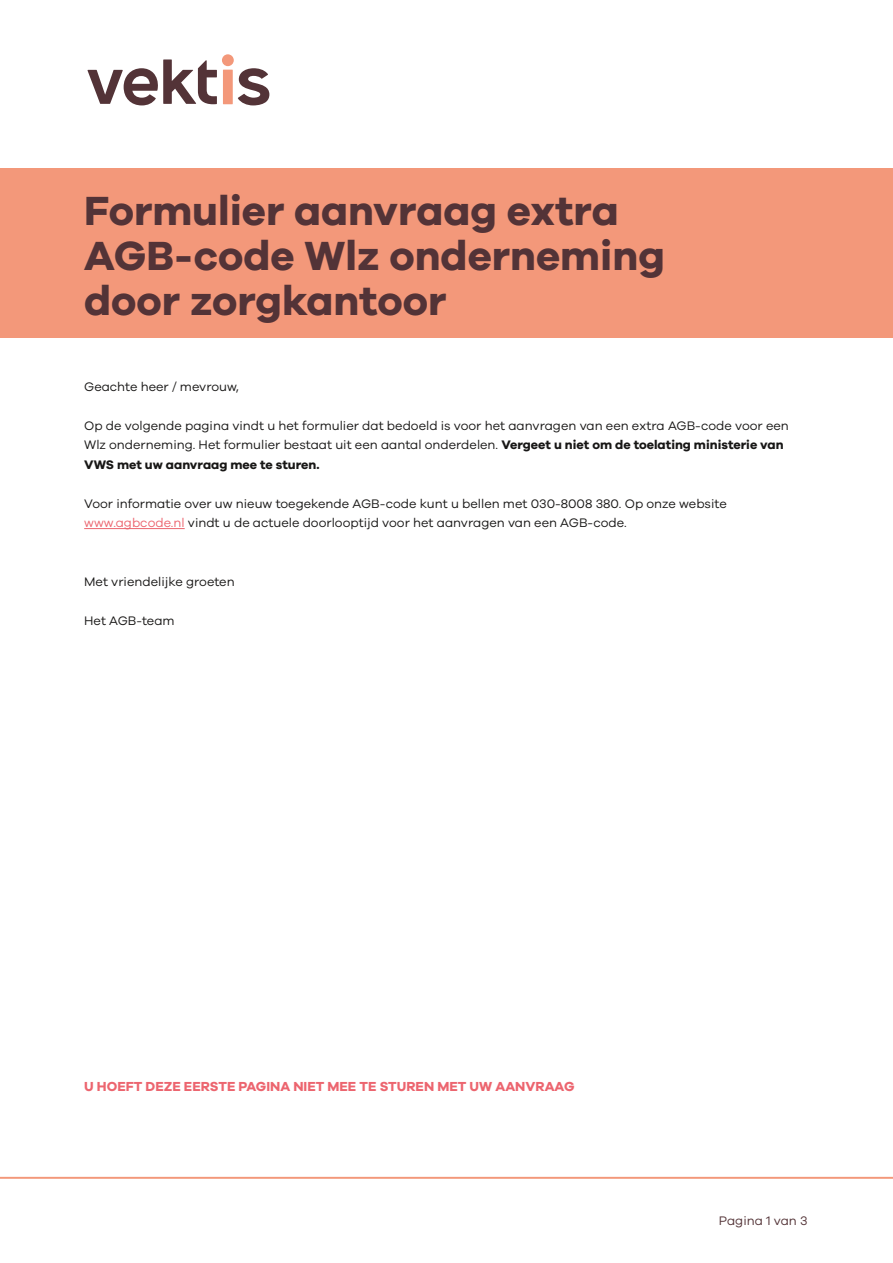
<style>
.page{position:relative;width:893px;height:1263px;background:#fff}
.page>*{position:absolute;margin:0;border:0;box-sizing:border-box;transform-origin:0 0}
.t1{font:700 42px/45px "Galano Grotesque";color:#533337}
.t2{font:700 13.5px "Galano Grotesque";color:#ec656f}
.t3{font:12.75px/19.5px "Galano Grotesque";color:#181716}
.t4{font:12.75px "Galano Grotesque";color:#533337}
.s1{font-weight:700}
.s2{color:#ec656f}
</style>
<div class="page">
<hr style="left:0;top:1177px;width:893px;height:2px;background:#f3987a">
<div style="left:223px;top:70px;width:10px;height:34px;background:#f3987a"></div>
<div style="left:222px;top:54px;width:12px;height:12px;background:#f3987a;border-radius:50%"></div>
<svg style="left:238px;top:68px;width:31px;height:37px"></svg>
<svg style="left:87px;top:59px;width:130px;height:46px"></svg>
<div style="left:0;top:168px;width:893px;height:170px;background:#f3987a"></div>
<hr style="left:84px;top:528px;width:101px;height:1px;background:#ec656f">
<h1 class="t1" style="left:84px;top:187px;width:582px">Formulier aanvraag extra<br>AGB-code Wlz onderneming door zorgkantoor</h1>
<p class="t3" style="left:84px;top:376px;width:156px">Geachte heer / mevrouw,</p>
<p class="t3" style="left:84px;top:415px;width:706px">Op de volgende pagina vindt u het formulier dat bedoeld is voor het aanvragen van een extra AGB-code voor een<br>Wlz onderneming. Het formulier bestaat uit een aantal onderdelen. <span class="s1">Vergeet u niet om de toelating ministerie van<br>VWS met uw aanvraag mee te sturen.</span></p>
<p class="t3" style="left:84px;top:493px;width:644px">Voor informatie over uw nieuw toegekende AGB-code kunt u bellen met 030-8008 380. Op onze website <span class="s2">www.agbcode.nl</span> vindt u de actuele doorlooptijd voor het aanvragen van een AGB-code.</p>
<p class="t3" style="left:84px;top:571px;width:152px">Met vriendelijke groeten</p>
<p class="t3" style="left:84px;top:610px;width:92px">Het AGB-team</p>
<p class="t2" style="left:84px;top:1078px;width:492px">U HOEFT DEZE EERSTE PAGINA NIET MEE TE STUREN MET UW AANVRAAG</p>
<p class="t4" style="left:719px;top:1213px;width:90px">Pagina 1 van 3</p>
</div>
